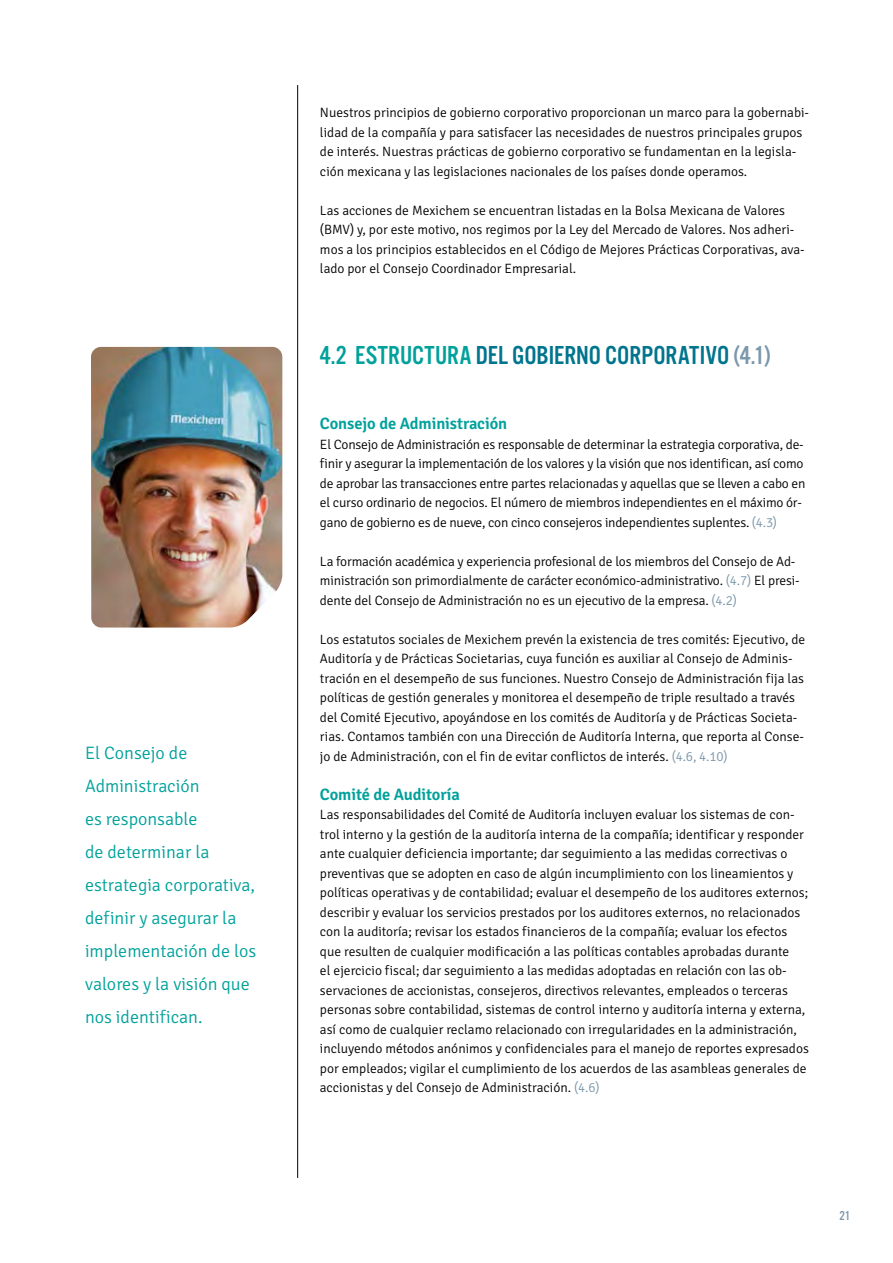
<style>
.page{position:relative;width:893px;height:1263px;background:#fff}
.page>*{position:absolute;margin:0;border:0;box-sizing:border-box;transform-origin:0 0}
.t1{font:27px "Alternate Got No 3 D";letter-spacing:.005em;color:#00758d}
.t2{font:300 18px/33px "Signika";color:#00a19b}
.t3{font:600 16.5px "Signika";letter-spacing:-.005em;color:#00a19b}
.t4{font:300 13.5px/19.5px "Signika";color:#000}
.t5{font:13.5px "Alternate Got No 3 D";color:#7c98ab}
.s1{color:#00a19b}
.s2{color:#7c98ab}
</style>
<div class="page">
<img style="left:91px;top:347px;width:191px;height:280px">
<hr style="left:297px;top:85px;width:1px;height:1093px;background:#000">
<h2 class="t2" style="left:85px;top:737px;width:173px">El Consejo de<br>Administración<br>es responsable<br>de determinar la estrategia corporativa, definir y asegurar la implementación de los valores y la visión que nos identifican.</h2>
<p class="t4" style="left:320px;top:103px;width:491px">Nuestros principios de gobierno corporativo proporcionan un marco para la gobernabi&shy;lidad de la compañía y para satisfacer las necesidades de nuestros principales grupos de interés. Nuestras prácticas de gobierno corporativo se fundamentan en la legisla&shy;ción mexicana y las legislaciones nacionales de los países donde operamos.</p>
<p class="t4" style="left:320px;top:200px;width:486px">Las acciones de Mexichem se encuentran listadas en la Bolsa Mexicana de Valores (BMV) y, por este motivo, nos regimos por la Ley del Mercado de Valores. Nos adheri&shy;mos a los principios establecidos en el Código de Mejores Prácticas Corporativas, ava&shy;lado por el Consejo Coordinador Empresarial.</p>
<h1 class="t1" style="left:320px;top:341px;width:452px"><span class="s1">4.2 ESTRUCTURA</span> DEL GOBIERNO CORPORATIVO <span class="s2">(4.1)</span></h1>
<p class="t3" style="left:320px;top:414px;width:189px">Consejo de Administración</p>
<p class="t4" style="left:320px;top:434px;width:487px">El Consejo de Administración es responsable de determinar la estrategia corporativa, de&shy;finir y asegurar la implementación de los valores y la visión que nos identifican, así como de aprobar las transacciones entre partes relacionadas y aquellas que se lleven a cabo en el curso ordinario de negocios. El número de miembros independientes en el máximo ór&shy;gano de gobierno es de nueve, con cinco consejeros independientes suplentes. <span class="s2">(4.3)</span></p>
<p class="t4" style="left:320px;top:551px;width:481px">La formación académica y experiencia profesional de los miembros del Consejo de Ad&shy;ministración son primordialmente de carácter económico-administrativo. <span class="s2">(4.7)</span> El presi&shy;dente del Consejo de Administración no es un ejecutivo de la empresa. <span class="s2">(4.2)</span></p>
<p class="t4" style="left:320px;top:629px;width:487px">Los estatutos sociales de Mexichem prevén la existencia de tres comités: Ejecutivo, de Auditoría y de Prácticas Societarias, cuya función es auxiliar al Consejo de Adminis&shy;tración en el desempeño de sus funciones. Nuestro Consejo de Administración fija las políticas de gestión generales y monitorea el desempeño de triple resultado a través del Comité Ejecutivo, apoyándose en los comités de Auditoría y de Prácticas Societa&shy;rias. Contamos también con una Dirección de Auditoría Interna, que reporta al Conse&shy;jo de Administración, con el fin de evitar conflictos de interés. <span class="s2">(4.6, 4.10)</span></p>
<p class="t3" style="left:320px;top:784px;width:141px">Comité de Auditoría</p>
<p class="t4" style="left:320px;top:805px;width:490px">Las responsabilidades del Comité de Auditoría incluyen evaluar los sistemas de con&shy;trol interno y la gestión de la auditoría interna de la compañía; identificar y responder ante cualquier deficiencia importante; dar seguimiento a las medidas correctivas o preventivas que se adopten en caso de algún incumplimiento con los lineamientos y políticas operativas y de contabilidad; evaluar el desempeño de los auditores externos; describir y evaluar los servicios prestados por los auditores externos, no relacionados con la auditoría; revisar los estados financieros de la compañía; evaluar los efectos que resulten de cualquier modificación a las políticas contables aprobadas durante<br>el ejercicio fiscal; dar seguimiento a las medidas adoptadas en relación con las ob&shy;servaciones de accionistas, consejeros, directivos relevantes, empleados o terceras personas sobre contabilidad, sistemas de control interno y auditoría interna y externa, así como de cualquier reclamo relacionado con irregularidades en la administración, incluyendo métodos anónimos y confidenciales para el manejo de reportes expresados por empleados; vigilar el cumplimiento de los acuerdos de las asambleas generales de accionistas y del Consejo de Administración. <span class="s2">(4.6)</span></p>
<p class="t5" style="left:839px;top:1209px;width:13px">21</p>
</div>
